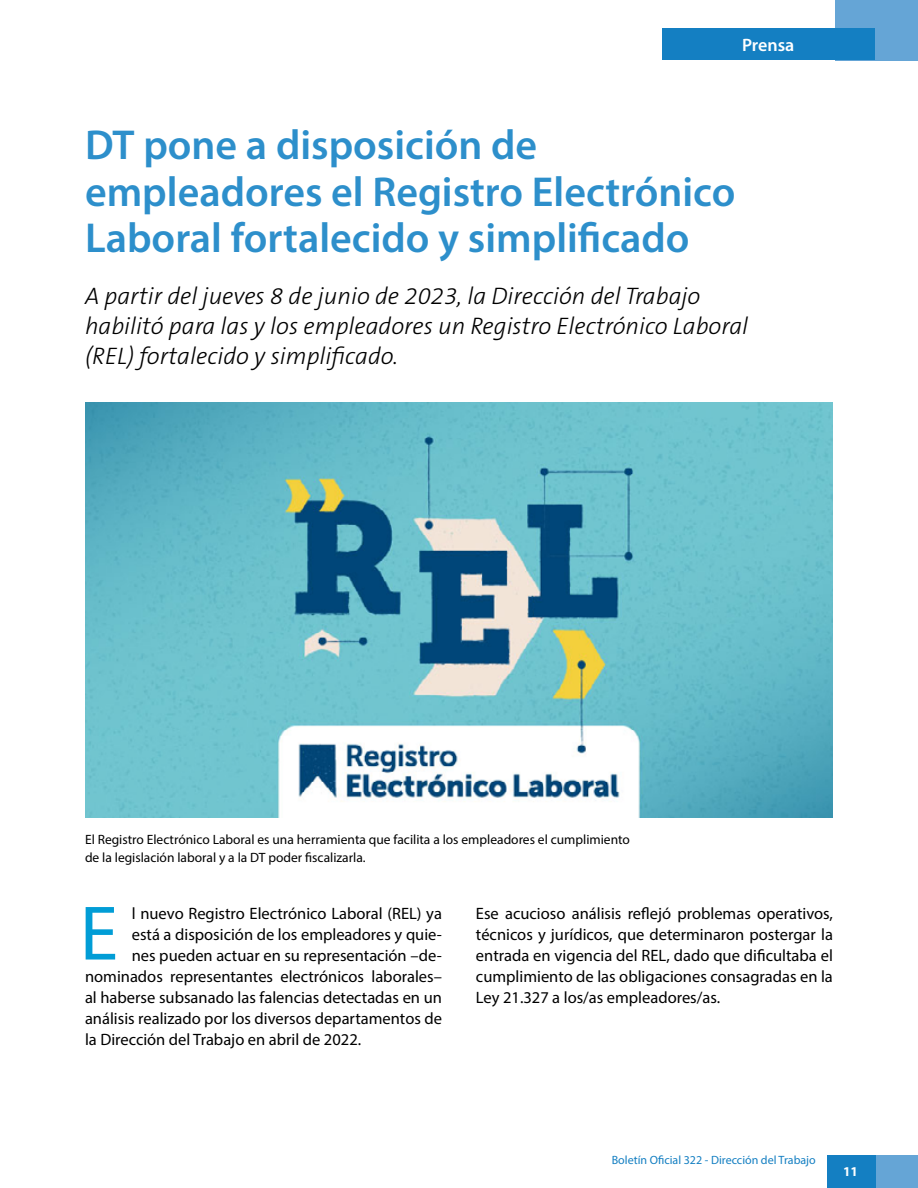
<style>
.page{position:relative;width:918px;height:1188px;background:#fff}
.page>*{position:absolute;margin:0;border:0;box-sizing:border-box;transform-origin:0 0}
.t1{font:77.85px "Myriad Pro";color:#019dd6}
.t2{font:600 42px/46.5px "Myriad Pro";color:#2d8fcb}
.t3{font:italic 300 24px/30px "The Sans B3";color:#000}
.t4{font:600 18px "Myriad Pro";color:#fff}
.t5{font:16.5px/21px "Myriad Pro";color:#000;text-align:justify}
.t6{font:13.5px/18px "Myriad Pro";color:#000}
.t7{font:700 13.5px "Myriad Pro";color:#fff}
.t8{font:12px "Myriad Pro";color:#147fc2}
</style>
<div class="page">
<div style="left:875px;top:1155px;width:43px;height:33px;background:#65a5d6"></div>
<div style="left:827px;top:1155px;width:48px;height:33px;background:#147fc2"></div>
<div style="left:836px;top:0;width:82px;height:60px;background:#65a5d6"></div>
<div style="left:662px;top:28px;width:213px;height:32px;background:#147fc2"></div>
<img style="left:85px;top:403px;width:748px;height:415px">
<p class="t4" style="left:742px;top:33px;width:54px">Prensa</p>
<h2 class="t2" style="left:85px;top:121px;width:652px">DT pone a disposición de empleadores el Registro Electrónico<br>Laboral fortalecido y simplificado</h2>
<h3 class="t3" style="left:85px;top:281px;width:665px">A partir del jueves 8 de junio de 2023, la Dirección del Trabajo habilitó para las y los empleadores un Registro Electrónico Laboral (REL) fortalecido y simplificado.</h3>
<p class="t6" style="left:85px;top:830px;width:546px">El Registro Electrónico Laboral es una herramienta que facilita a los empleadores el cumplimiento de la legislación laboral y a la DT poder fiscalizarla.</p>
<h1 class="t1" style="left:80px;top:885px;width:40px">E</h1>
<p class="t5" style="left:132px;top:903px;width:312px">l nuevo Registro Electrónico Laboral (REL) ya</p>
<p class="t5" style="left:132px;top:924px;width:312px">está a disposición de los empleadores y quie-</p>
<p class="t5" style="left:132px;top:945px;width:312px">nes pueden actuar en su representación –de-</p>
<p class="t5" style="left:85px;top:966px;width:358px">nominados representantes electrónicos laborales–</p>
<p class="t5" style="left:85px;top:987px;width:358px">al haberse subsanado las falencias detectadas en un</p>
<p class="t5" style="left:85px;top:1008px;width:358px">análisis realizado por los diversos departamentos de</p>
<p class="t5" style="left:85px;top:1029px;width:278px">la Dirección del Trabajo en abril de 2022.</p>
<p class="t5" style="left:476px;top:903px;width:358px">Ese acucioso análisis reflejó problemas operativos, técnicos y jurídicos, que determinaron postergar la entrada en vigencia del REL, dado que dificultaba el cumplimiento de las obligaciones consagradas en la Ley 21.327 a los/as empleadores/as.</p>
<p class="t8" style="left:612px;top:1153px;width:206px">Boletín Oficial 322 - Dirección del Trabajo</p>
<p class="t7" style="left:843px;top:1163px;width:16px">11</p>
</div>
